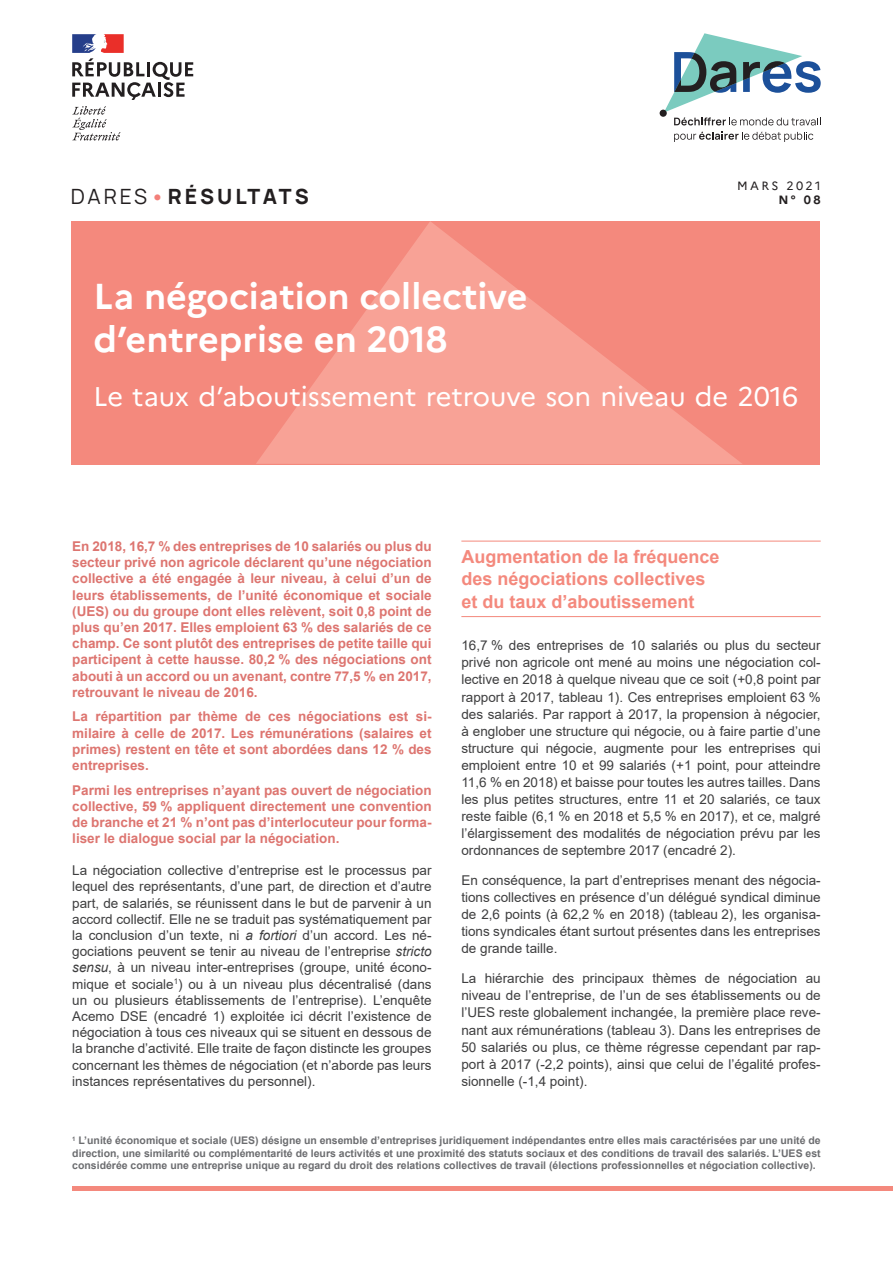
<style>
.page{position:relative;width:893px;height:1263px;background:#fff}
.page>*{position:absolute;margin:0;border:0;box-sizing:border-box;transform-origin:0 0}
.t1{font:700 36px/43.2px "Marianne";color:#fff}
.t2{font:27px "Marianne";color:#fff}
.t3{font:800 21px "Manrope";letter-spacing:.14em;color:#231f20}
.t4{font:700 18px/22.5px "Arial";color:#f4897d}
.t5{font:13.5px/17.1px "Arial";color:#3e3e3f;text-align:justify}
.t6{font:700 13.5px/16.2px "Arial";color:#dd7570;text-align:justify}
.t7{font:12px "Marianne";letter-spacing:.195em;color:#231f20}
.t8{font:700 12px "Marianne";color:#231f20}
.t9{font:700 10.5px/12.6px "Arial";color:#6c6d70;text-align:justify}
.s1{font-weight:400}
.s2{font-weight:700;color:#f3807a}
.s3{font-style:italic}
</style>
<div class="page">
<svg style="left:72px;top:106px;width:49px;height:34px"></svg>
<svg style="left:72px;top:34px;width:121px;height:66px"></svg>
<div style="left:660px;top:110px;width:7px;height:7px;background:#231f20;border-radius:50%"></div>
<svg style="left:674px;top:132px;width:139px;height:10px"></svg>
<svg style="left:664px;top:34px;width:157px;height:91px"></svg>
<div style="left:72px;top:1186px;width:821px;height:5px;background:#f4897d"></div>
<div style="left:71px;top:221px;width:748px;height:243px;background:#f4897d"></div>
<svg style="left:256px;top:221px;width:486px;height:243px;fill:#f79b8f"></svg>
<hr style="left:461px;top:541px;width:360px;height:1px;background:#f4897d">
<hr style="left:461px;top:616px;width:360px;height:1px;background:#f4897d">
<h3 class="t3" style="left:71px;top:182px;width:239px"><span class="s1">DARES</span><span class="s2">•</span>RÉSULTATS</h3>
<p class="t7" style="left:737px;top:178px;width:85px">MARS 2021</p>
<p class="t8" style="left:778px;top:193px;width:44px">N° 08</p>
<h1 class="t1" style="left:94px;top:275px;width:436px">La négociation collective d’entreprise en 2018</h1>
<h2 class="t2" style="left:94px;top:380px;width:706px">Le taux d’aboutissement retrouve son niveau de 2016</h2>
<p class="t6" style="left:72px;top:538px;width:361px">En 2018, 16,7 % des entreprises de 10 salariés ou plus du secteur privé non agricole déclarent qu’une négociation collective a été engagée à leur niveau, à celui d’un de leurs établissements, de l’unité économique et sociale (UES) ou du groupe dont elles relèvent, soit 0,8 point de plus qu’en 2017. Elles emploient 63 % des salariés de ce champ. Ce sont plutôt des entreprises de petite taille qui participent à cette hausse. 80,2 % des négociations ont abouti à un accord ou un avenant, contre 77,5 % en 2017, retrouvant le niveau de 2016.</p>
<p class="t6" style="left:72px;top:709px;width:361px">La répartition par thème de ces négociations est si&shy;milaire à celle de 2017. Les rémunérations (salaires et primes) restent en tête et sont abordées dans 12 % des entreprises.</p>
<p class="t6" style="left:72px;top:782px;width:361px">Parmi les entreprises n’ayant pas ouvert de négociation collective, 59 % appliquent directement une convention de branche et 21 % n’ont pas d’interlocuteur pour forma&shy;liser le dialogue social par la négociation.</p>
<p class="t5" style="left:72px;top:862px;width:361px;line-height:16.2px">La négociation collective d’entreprise est le processus par lequel des représentants, d’une part, de direction et d’autre part, de salariés, se réunissent dans le but de parvenir à un accord collectif. Elle ne se traduit pas systématiquement par la conclusion d’un texte, ni <span class="s3">a fortiori</span> d’un accord. Les né&shy;gociations peuvent se tenir au niveau de l’entreprise <span class="s3">stricto sensu</span>, à un niveau inter-entreprises (groupe, unité écono&shy;mique et sociale<sup>1</sup>) ou à un niveau plus décentralisé (dans un ou plusieurs établissements de l’entreprise). L’enquête Acemo DSE (encadré 1) exploitée ici décrit l’existence de négociation à tous ces niveaux qui se situent en dessous de la branche d’activité. Elle traite de façon distincte les groupes concernant les thèmes de négociation (et n’aborde pas leurs instances représentatives du personnel).</p>
<h3 class="t4" style="left:461px;top:545px;width:260px">Augmentation de la fréquence des négociations collectives et du taux d’aboutissement</h3>
<p class="t5" style="left:461px;top:637px;width:361px">16,7 % des entreprises de 10 salariés ou plus du secteur privé non agricole ont mené au moins une négociation col&shy;lective en 2018 à quelque niveau que ce soit (+0,8 point par rapport à 2017, tableau 1). Ces entreprises emploient 63 % des salariés. Par rapport à 2017, la propension à négocier, à englober une structure qui négocie, ou à faire partie d’une structure qui négocie, augmente pour les entreprises qui emploient entre 10 et 99 salariés (+1 point, pour atteindre 11,6 % en 2018) et baisse pour toutes les autres tailles. Dans les plus petites structures, entre 11 et 20 salariés, ce taux reste faible (6,1 % en 2018 et 5,5 % en 2017), et ce, malgré l’élargissement des modalités de négociation prévu par les ordonnances de septembre 2017 (encadré 2).</p>
<p class="t5" style="left:461px;top:872px;width:361px">En conséquence, la part d’entreprises menant des négocia&shy;tions collectives en présence d’un délégué syndical diminue de 2,6 points (à 62,2 % en 2018) (tableau 2), les organisa&shy;tions syndicales étant surtout présentes dans les entreprises de grande taille.</p>
<p class="t5" style="left:461px;top:970px;width:361px">La hiérarchie des principaux thèmes de négociation au niveau de l’entreprise, de l’un de ses établissements ou de l’UES reste globalement inchangée, la première place reve&shy;nant aux rémunérations (tableau 3). Dans les entreprises de 50 salariés ou plus, ce thème régresse cependant par rap&shy;port à 2017 (-2,2 points), ainsi que celui de l’égalité profes&shy;sionnelle (-1,4 point).</p>
<p class="t9" style="left:72px;top:1134px;width:750px"><sup>1</sup> L’unité économique et sociale (UES) désigne un ensemble d’entreprises juridiquement indépendantes entre elles mais caractérisées par une unité de direction, une similarité ou complémentarité de leurs activités et une proximité des statuts sociaux et des conditions de travail des salariés. L’UES est considérée comme une entreprise unique au regard du droit des relations collectives de travail (élections professionnelles et négociation collective).</p>
</div>
